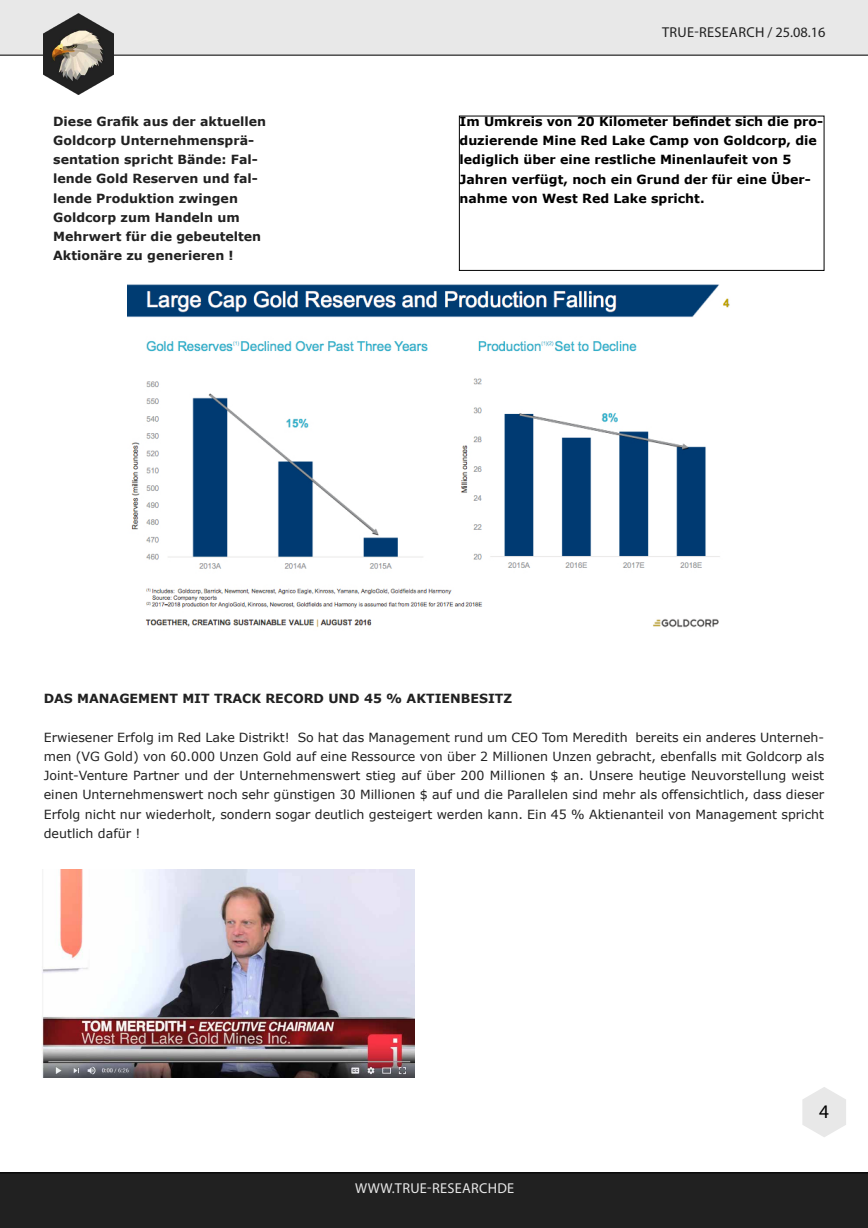
<style>
.page{position:relative;width:868px;height:1228px;background:#fff}
.page>*{position:absolute;margin:0;border:0;box-sizing:border-box;transform-origin:0 0}
.t1{font:19.25px "Myriad Pro";color:#000}
.t2{font:14.35px "Myriad Pro";letter-spacing:.02em;color:#212121}
.t3{font:14.35px "Myriad Pro";letter-spacing:.02em;color:#e8e8e8}
.t4{font:12.6px/19.2px "Verdana";color:#212121;text-align:justify}
.t5{font:700 12.6px/19.2px "Verdana";color:#212121}
.t6{font:700 12.6px/19.2px "Verdana";color:#000}
</style>
<div class="page">
<div style="left:0;top:1172px;width:868px;height:56px;background:#212121"></div>
<div style="left:0;top:0;width:868px;height:55px;background:#e8e8e8"></div>
<img style="left:44px;top:14px;width:70px;height:81px">
<svg style="left:802px;top:1087px;width:44px;height:50px"></svg>
<img style="left:42px;top:869px;width:372px;height:208px">
<img style="left:128px;top:284px;width:602px;height:344px">
<div style="left:459px;top:116px;width:365px;height:155px;border:1px solid #000"></div>
<p class="t5" style="left:53px;top:111px;width:214px">Diese Grafik aus der aktuellen<br>Goldcorp Unternehmensprä&shy;sentation spricht Bände: Fal&shy;lende Gold Reserven und fal&shy;lende Produktion zwingen<br>Goldcorp zum Handeln um<br>Mehrwert für die gebeutelten<br>Aktionäre zu generieren !</p>
<p class="t2" style="left:662px;top:24px;width:165px">TRUE-RESEARCH / 25.08.16</p>
<p class="t6" style="left:460px;top:111px;width:365px">Im Umkreis von 20 Kilometer befindet sich die pro&shy;duzierende Mine Red Lake Camp von Goldcorp, die lediglich über eine restliche Minenlaufeit von 5<br>Jahren verfügt, noch ein Grund der für eine Über&shy;nahme von West Red Lake spricht.</p>
<p class="t5" style="left:44px;top:689px;width:470px">DAS MANAGEMENT MIT TRACK RECORD UND 45 % AKTIENBESITZ</p>
<p class="t4" style="left:44px;top:727px;width:782px">Erwiesener Erfolg im Red Lake Distrikt! So hat das Management rund um CEO Tom Meredith bereits ein anderes Unterneh&shy;men (VG Gold) von 60.000 Unzen Gold auf eine Ressource von über 2 Millionen Unzen gebracht, ebenfalls mit Goldcorp als Joint-Venture Partner und der Unternehmenswert stieg auf über 200 Millionen $ an. Unsere heutige Neuvorstellung weist einen Unternehmenswert noch sehr günstigen 30 Millionen $ auf und die Parallelen sind mehr als offensichtlich, dass dieser Erfolg nicht nur wiederholt, sondern sogar deutlich gesteigert werden kann. Ein 45 % Aktienanteil von Management spricht deutlich dafür !</p>
<p class="t3" style="left:355px;top:1179px;width:161px">WWW.TRUE-RESEARCHDE</p>
<h1 class="t1" style="left:819px;top:1099px;width:11px">4</h1>
</div>
